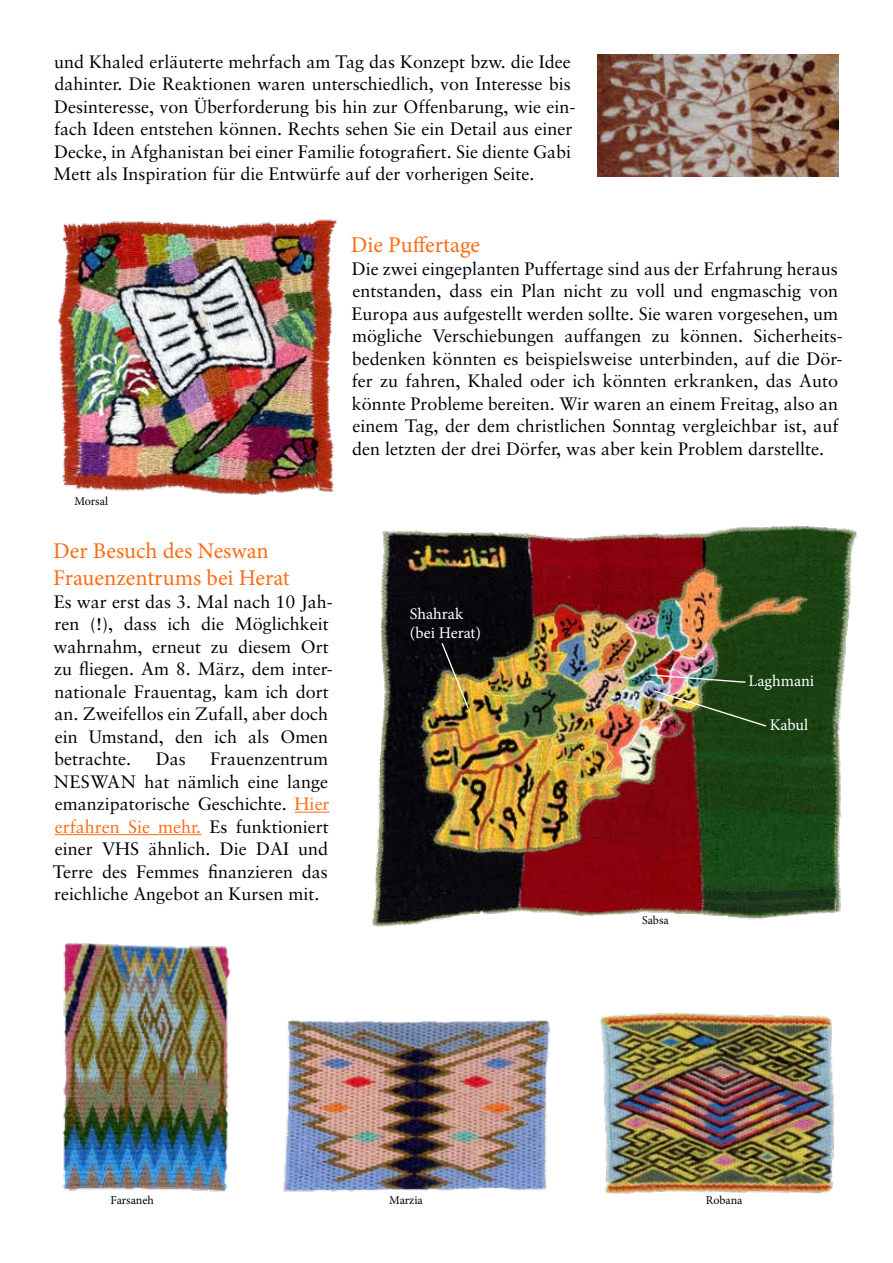
<style>
.page{position:relative;width:893px;height:1263px;background:#fff}
.page>*{position:absolute;margin:0;border:0;box-sizing:border-box;transform-origin:0 0}
.t1{font:22.5px/27px "Minion Pro";color:#ff6c14}
.t2{font:18px/22.5px "Sabon CE";color:#000}
.t3{font:16.2px/19.5px "Minion Pro";color:#fff}
.t4{font:12px "Minion Pro";letter-spacing:-.005em;color:#000}
.s1{color:#ff6c14}
</style>
<div class="page">
<hr style="left:295px;top:812px;width:35px;height:1px;background:#ff6c14">
<hr style="left:55px;top:834px;width:146px;height:1px;background:#ff6c14">
<img style="left:597px;top:54px;width:242px;height:122px">
<img style="left:58px;top:219px;width:279px;height:276px">
<img style="left:372px;top:525px;width:485px;height:402px">
<img style="left:648px;top:673px;width:120px;height:55px">
<img style="left:440px;top:641px;width:30px;height:69px">
<img style="left:62px;top:943px;width:169px;height:249px">
<img style="left:283px;top:1020px;width:267px;height:172px">
<img style="left:600px;top:1012px;width:235px;height:182px">
<p class="t2" style="left:53px;top:50px;width:524px">und Khaled erläuterte mehrfach am Tag das Konzept bzw. die Idee dahinter. Die Reaktionen waren unterschiedlich, von Interesse bis Desinteresse, von Überforderung bis hin zur Offenbarung, wie ein&shy;fach Ideen entstehen können. Rechts sehen Sie ein Detail aus einer Decke, in Afghanistan bei einer Familie fotografiert. Sie diente Gabi Mett als Inspiration für die Entwürfe auf der vorherigen Seite.</p>
<p class="t4" style="left:75px;top:493px;width:35px">Morsal</p>
<p class="t1" style="left:53px;top:538px;width:238px">Der Besuch des Neswan<br>Frauenzentrums bei Herat</p>
<p class="t2" style="left:53px;top:590px;width:281px">Es war erst das 3. Mal nach 10 Jah&shy;ren (!), dass ich die Möglichkeit wahrnahm, erneut zu diesem Ort zu fliegen. Am 8. März, dem inter&shy;nationale Frauentag, kam ich dort an. Zweifellos ein Zufall, aber doch ein Umstand, den ich als Omen betrachte.</p>
<p class="t2" style="left:53px;top:748px;width:278px;text-align:justify;text-indent:157px">Frauenzentrum NESWAN hat nämlich eine lange emanzipatorische Geschichte. <span class="s1">Hier erfahren Sie mehr.</span> Es funktioniert einer VHS ähnlich. Die DAI und Terre des Femmes finanzieren das reichliche Angebot an Kursen mit.</p>
<p class="t2" style="left:156px;top:748px;width:32px">Das</p>
<p class="t1" style="left:351px;top:232px;width:131px">Die Puffertage</p>
<p class="t2" style="left:351px;top:257px;width:493px">Die zwei eingeplanten Puffertage sind aus der Erfahrung heraus entstanden, dass ein Plan nicht zu voll und engmaschig von Europa aus aufgestellt werden sollte. Sie waren vorgesehen, um mögliche Verschiebungen auffangen zu können. Sicherheits&shy;bedenken könnten es beispielsweise unterbinden, auf die Dör&shy;fer zu fahren, Khaled oder ich könnten erkranken, das Auto könnte Probleme bereiten. Wir waren an einem Freitag, also an einem Tag, der dem christlichen Sonntag vergleichbar ist, auf den letzten der drei Dörfer, was aber kein Problem darstellte.</p>
<p class="t3" style="left:410px;top:604px;width:73px">Shahrak (bei Herat)</p>
<p class="t4" style="left:642px;top:912px;width:28px">Sabsa</p>
<p class="t3" style="left:749px;top:671px;width:67px">Laghmani</p>
<p class="t3" style="left:770px;top:715px;width:40px">Kabul</p>
<p class="t4" style="left:111px;top:1191px;width:45px">Farsaneh</p>
<p class="t4" style="left:389px;top:1191px;width:35px">Marzia</p>
<p class="t4" style="left:706px;top:1191px;width:38px">Robana</p>
</div>
